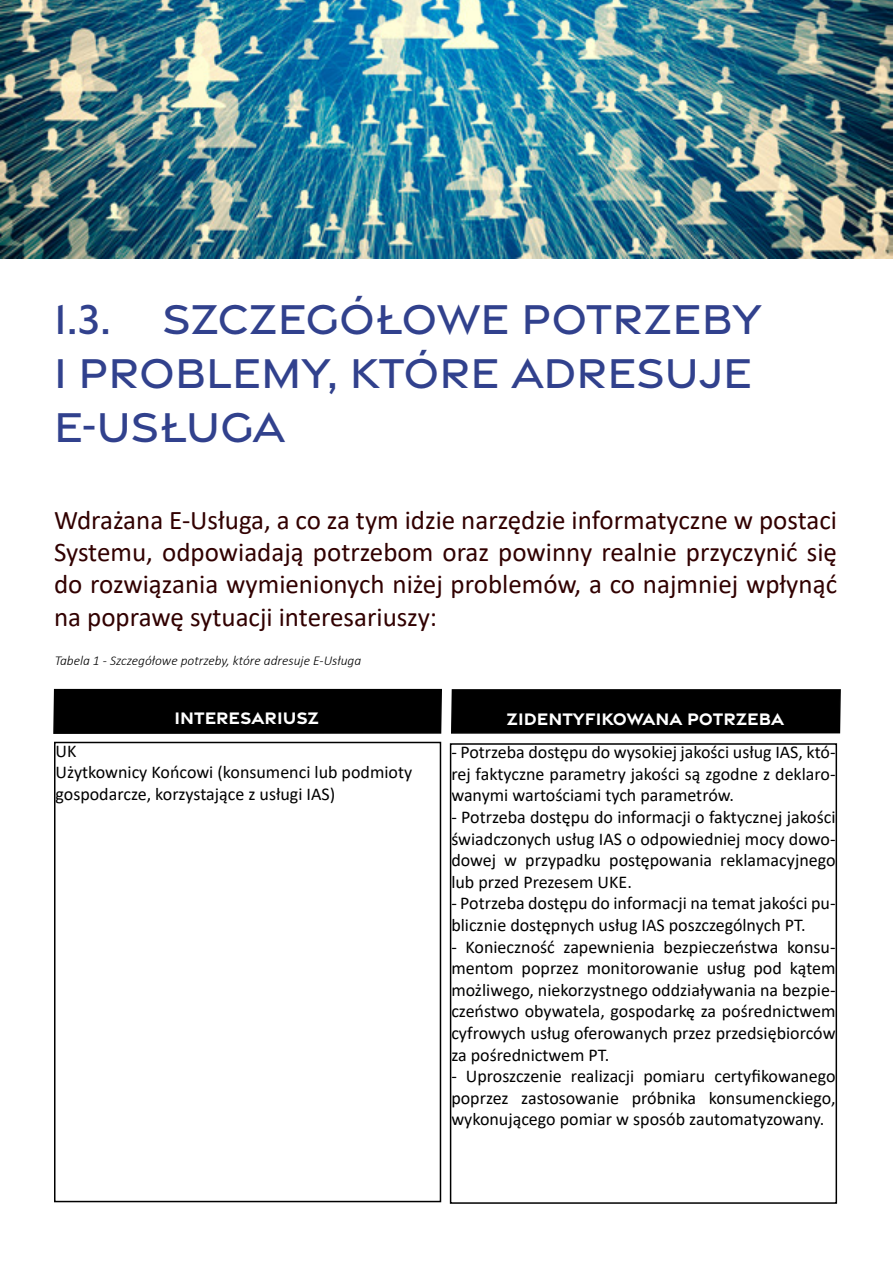
<style>
.page{position:relative;width:893px;height:1263px;background:#fff}
.page>*{position:absolute;margin:0;border:0;box-sizing:border-box;transform-origin:0 0}
.t1{font:500 45px/54px "Gravesend Sans";color:#31418d}
.t2{font:27px/32.4px "Calibri";color:#310000;text-align:justify}
.t3{font:18px/21.6px "Calibri";color:#000;text-align:justify}
.t4{font:700 18px "Gravesend Sans";color:#fff}
.t5{font:italic 300 13.5px "Calibri";color:#000}
</style>
<div class="page">
<img style="left:0;top:0;width:893px;height:259px">
<div style="left:53px;top:688px;width:389px;height:46px;background:#000"></div>
<div style="left:451px;top:689px;width:390px;height:45px;background:#000"></div>
<div style="left:54px;top:742px;width:387px;height:460px;border:2px solid #000"></div>
<div style="left:450px;top:743px;width:387px;height:461px;border:2px solid #000"></div>
<h1 class="t1" style="left:54px;top:290px;width:709px">1.3. SZCZEGÓŁOWE POTRZEBY<br>I PROBLEMY, KTÓRE ADRESUJE<br>E-USŁUGA</h1>
<p class="t2" style="left:54px;top:503px;width:785px">Wdrażana E-Usługa, a co za tym idzie narzędzie informatyczne w postaci Systemu, odpowiadają potrzebom oraz powinny realnie przyczynić się do rozwiązania wymienionych niżej problemów, a co najmniej wpłynąć na poprawę sytuacji interesariuszy:</p>
<p class="t5" style="left:55px;top:652px;width:308px">Tabela 1 - Szczegółowe potrzeby, które adresuje E-Usługa</p>
<p class="t4" style="left:174px;top:706px;width:146px">INTERESARIUSZ</p>
<p class="t4" style="left:506px;top:707px;width:279px">ZIDENTYFIKOWANA POTRZEBA</p>
<p class="t3" style="left:56px;top:739px;width:358px;text-align:left">UK<br>Użytkownicy Końcowi (konsumenci lub podmioty gospodarcze, korzystające z usługi IAS)</p>
<p class="t3" style="left:451px;top:741px;width:386px">- Potrzeba dostępu do wysokiej jakości usług IAS, któ&shy;rej faktyczne parametry jakości są zgodne z deklaro&shy;wanymi wartościami tych parametrów.</p>
<p class="t3" style="left:451px;top:806px;width:386px">- Potrzeba dostępu do informacji o faktycznej jakości świadczonych usług IAS o odpowiedniej mocy dowo&shy;dowej w przypadku postępowania reklamacyjnego lub przed Prezesem UKE.</p>
<p class="t3" style="left:451px;top:892px;width:386px">- Potrzeba dostępu do informacji na temat jakości pu&shy;blicznie dostępnych usług IAS poszczególnych PT.</p>
<p class="t3" style="left:451px;top:935px;width:386px">- Konieczność zapewnienia bezpieczeństwa konsu&shy;mentom poprzez monitorowanie usług pod kątem możliwego, niekorzystnego oddziaływania na bezpie&shy;czeństwo obywatela, gospodarkę za pośrednictwem cyfrowych usług oferowanych przez przedsiębiorców za pośrednictwem PT.</p>
<p class="t3" style="left:451px;top:1065px;width:386px">- Uproszczenie realizacji pomiaru certyfikowanego poprzez zastosowanie próbnika konsumenckiego, wykonującego pomiar w sposób zautomatyzowany.</p>
</div>
